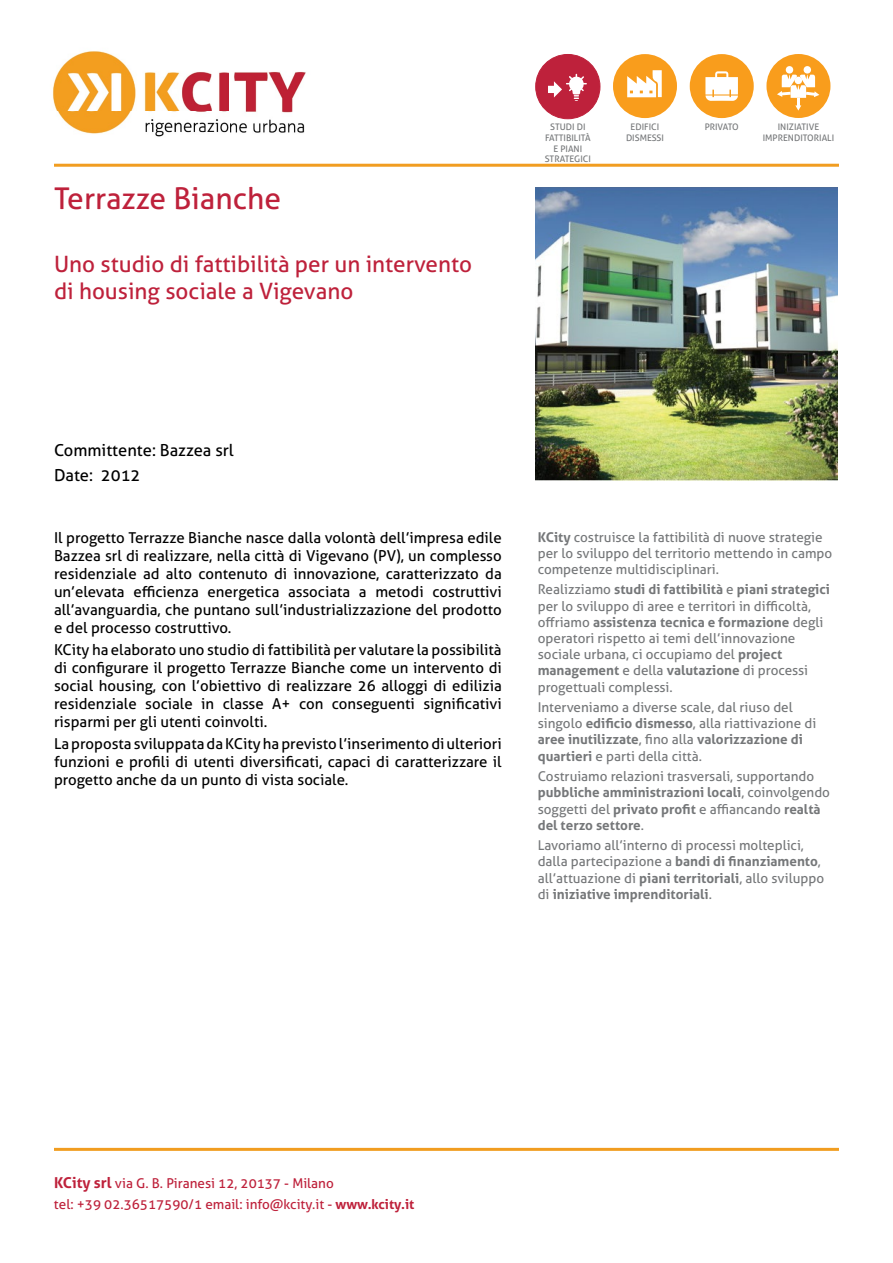
<style>
.page{position:relative;width:893px;height:1263px;background:#fff}
.page>*{position:absolute;margin:0;border:0;box-sizing:border-box;transform-origin:0 0}
.t1{font:30px "Aller";color:#be213b}
.t2{font:22.5px/27px "Aller";color:#be213b}
.t3{font:16.5px/24px "Aller";color:#000}
.t4{font:15px/18px "Aller";color:#000;text-align:justify}
.t5{font:13.5px/16.2px "Aller";color:#757779}
.t6{font:13.5px/21px "Aller";color:#be213b}
.t7{font:9px/10.8px "Aller";color:#757779;text-align:center}
.t8{font:9px "Aller";letter-spacing:-.02em;color:#757779}
.s1{font-weight:700}
.s2{font-weight:700;font-size:15px}
</style>
<div class="page">
<img style="left:52px;top:51px;width:254px;height:86px">
<hr style="left:54px;top:164px;width:785px;height:3px;background:#f19d20">
<hr style="left:54px;top:1148px;width:785px;height:3px;background:#f19d20">
<div style="left:690px;top:54px;width:64px;height:64px;background:#f99d1c;border-radius:50%"></div>
<svg style="left:705px;top:71px;width:33px;height:30px"></svg>
<div style="left:766px;top:54px;width:64px;height:64px;background:#f99d1c;border-radius:50%"></div>
<div style="left:803px;top:66px;width:8px;height:8px;background:#fff;border-radius:50%"></div>
<div style="left:786px;top:66px;width:7px;height:8px;background:#fff;border-radius:50%"></div>
<svg style="left:777px;top:75px;width:42px;height:36px"></svg>
<img style="left:536px;top:187px;width:302px;height:293px">
<div style="left:613px;top:54px;width:64px;height:64px;background:#f99d1c;border-radius:50%"></div>
<svg style="left:627px;top:70px;width:35px;height:27px"></svg>
<div style="left:536px;top:54px;width:64px;height:65px;background:#be213b;border-radius:50%"></div>
<div style="left:535px;top:54px;width:65px;height:65px;border:1px solid #be213b;border-radius:50%"></div>
<svg style="left:548px;top:74px;width:39px;height:27px"></svg>
<h1 class="t1" style="left:54px;top:180px;width:229px">Terrazze Bianche</h1>
<h2 class="t2" style="left:54px;top:251px;width:420px">Uno studio di fattibilità per un intervento di housing sociale a Vigevano</h2>
<p class="t7" style="left:545px;top:121px;width:48px">STUDI DI<br>FATTIBILITÀ<br>E PIANI<br>STRATEGICI</p>
<p class="t7" style="left:626px;top:121px;width:39px">EDIFICI<br>DISMESSI</p>
<p class="t8" style="left:705px;top:121px;width:36px">PRIVATO</p>
<p class="t7" style="left:763px;top:121px;width:73px">INIZIATIVE<br>IMPRENDITORIALI</p>
<p class="t3" style="left:54px;top:439px;width:181px">Committente: Bazzea srl<br>Date: 2012</p>
<p class="t4" style="left:54px;top:528px;width:449px">Il progetto Terrazze Bianche nasce dalla volontà dell’impresa edile Bazzea srl di realizzare, nella città di Vigevano (PV), un complesso residenziale ad alto contenuto di innovazione, caratterizzato da un’elevata efficienza energetica associata a metodi costruttivi all’avanguardia, che puntano sull’industrializzazione del prodotto e del processo costruttivo.</p>
<p class="t4" style="left:54px;top:640px;width:449px">KCity ha elaborato uno studio di fattibilità per valutare la possibilità di configurare il progetto Terrazze Bianche come un intervento di social housing, con l’obiettivo di realizzare 26 alloggi di edilizia residenziale sociale in classe A+ con conseguenti significativi risparmi per gli utenti coinvolti.</p>
<p class="t4" style="left:54px;top:735px;width:449px">La proposta sviluppata da KCity ha previsto l’inserimento di ulteriori funzioni e profili di utenti diversificati, capaci di caratterizzare il progetto anche da un punto di vista sociale.</p>
<p class="t5" style="left:538px;top:529px;width:296px"><span class="s1">KCity</span> costruisce la fattibilità di nuove strategie per lo sviluppo del territorio mettendo in campo competenze multidisciplinari.</p>
<p class="t5" style="left:538px;top:581px;width:294px">Realizziamo <span class="s1">studi di fattibilità</span> e <span class="s1">piani strategici </span>per lo sviluppo di aree e territori in difficoltà, offriamo <span class="s1">assistenza tecnica e formazione</span> degli operatori rispetto ai temi dell’innovazione sociale urbana, ci occupiamo del <span class="s1">project management</span> e della <span class="s1">valutazione</span> di processi progettuali complessi.</p>
<p class="t5" style="left:538px;top:699px;width:280px">Interveniamo a diverse scale, dal riuso del singolo <span class="s1">edificio dismesso</span>, alla riattivazione di <span class="s1">aree inutilizzate</span>, fino alla <span class="s1">valorizzazione di quartieri</span> e parti della città.</p>
<p class="t5" style="left:538px;top:768px;width:294px">Costruiamo relazioni trasversali, supportando <span class="s1">pubbliche amministrazioni locali</span>, coinvolgendo soggetti del <span class="s1">privato profit</span> e affiancando <span class="s1">realtà del terzo settore</span>.</p>
<p class="t5" style="left:538px;top:837px;width:288px">Lavoriamo all’interno di processi molteplici, dalla partecipazione a <span class="s1">bandi di finanziamento</span>, all’attuazione di <span class="s1">piani territoriali</span>, allo sviluppo di <span class="s1">iniziative imprenditoriali</span>.</p>
<p class="t6" style="left:54px;top:1173px;width:362px"><span class="s2">KCity srl</span> via G. B. Piranesi 12, 20137 - Milano<br>tel: +39 02.36517590/1 email: info@kcity.it - <span class="s1">www.kcity.it</span></p>
</div>
